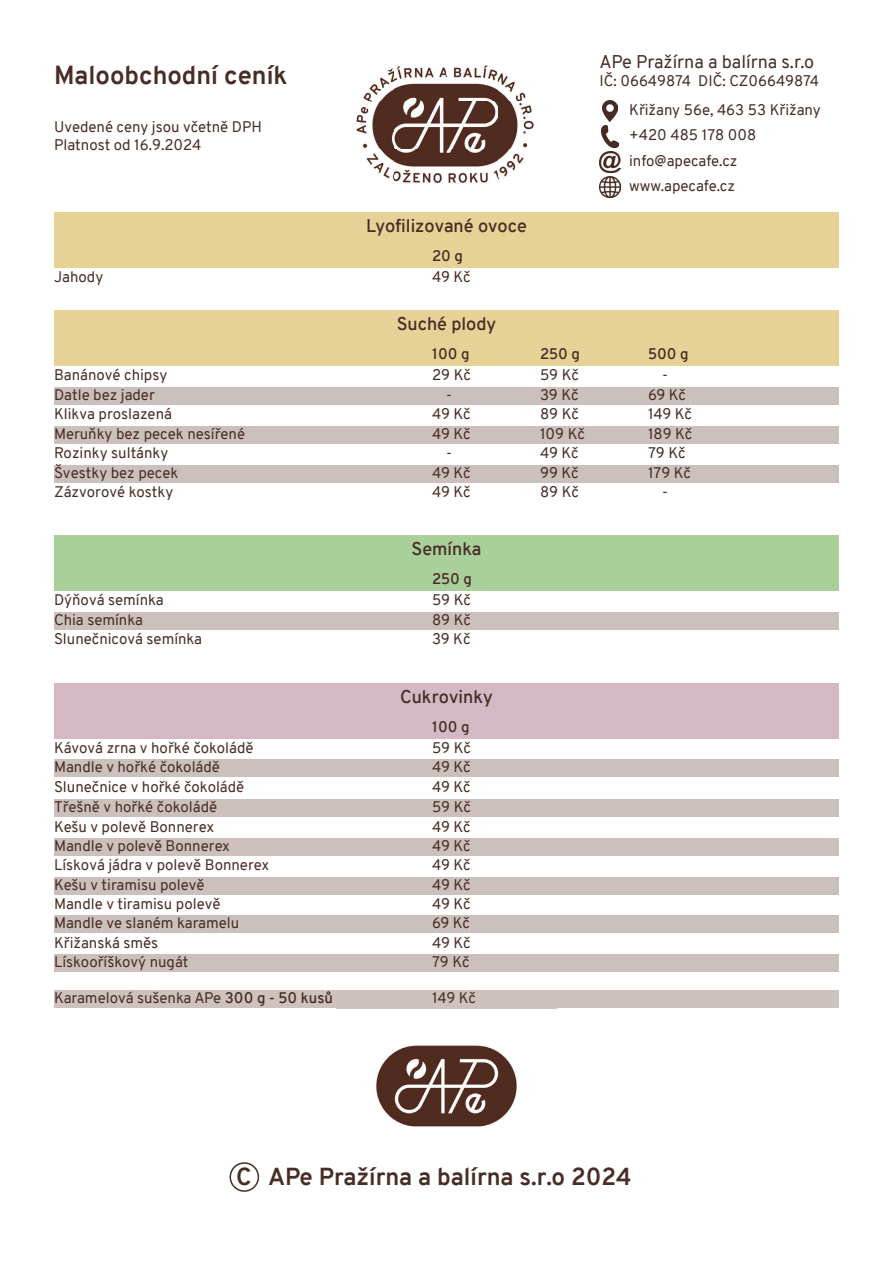
<style>
.page{position:relative;width:893px;height:1263px;background:#fff}
.page>*{position:absolute;margin:0;border:0;box-sizing:border-box;transform-origin:0 0}
.t1{font:700 25.5px "Overpass";color:#472d25}
.t2{font:700 24px "Overpass";color:#472d25}
.t3{font:600 18px "Overpass";color:#472d25}
.t4{font:18px "Overpass";color:#472d25}
.t5{font:15px/25.3px "Overpass";color:#472d25}
.t6{font:600 15px "Overpass";color:#472d25}
.s1{font-weight:600}
</style>
<div class="page">
<img style="left:356px;top:65px;width:178px;height:118px">
<img style="left:602px;top:101px;width:16px;height:21px">
<img style="left:601px;top:126px;width:18px;height:21px">
<img style="left:600px;top:151px;width:21px;height:21px">
<img style="left:600px;top:176px;width:21px;height:22px">
<div style="left:54px;top:213px;width:785px;height:55px;background:#e6d296"></div>
<div style="left:54px;top:310px;width:785px;height:56px;background:#e6d296"></div>
<div style="left:54px;top:387px;width:785px;height:17px;background:#ccc0bc"></div>
<div style="left:54px;top:426px;width:785px;height:17px;background:#ccc0bc"></div>
<div style="left:54px;top:465px;width:785px;height:17px;background:#ccc0bc"></div>
<div style="left:54px;top:535px;width:785px;height:56px;background:#a9cf9a"></div>
<div style="left:54px;top:612px;width:785px;height:17px;background:#ccc0bc"></div>
<div style="left:54px;top:683px;width:785px;height:55px;background:#d6b8c5"></div>
<div style="left:54px;top:760px;width:785px;height:17px;background:#ccc0bc"></div>
<div style="left:54px;top:799px;width:785px;height:18px;background:#ccc0bc"></div>
<div style="left:54px;top:838px;width:785px;height:17px;background:#ccc0bc"></div>
<div style="left:54px;top:877px;width:785px;height:17px;background:#ccc0bc"></div>
<div style="left:54px;top:915px;width:785px;height:18px;background:#ccc0bc"></div>
<div style="left:54px;top:954px;width:785px;height:18px;background:#ccc0bc"></div>
<div style="left:54px;top:990px;width:785px;height:18px;background:#cdc2bd"></div>
<img style="left:337px;top:1008px;width:219px;height:119px">
<div style="left:230px;top:1162px;width:29px;height:30px;border:2px solid #472d25;border-radius:50%"></div>
<h1 class="t1" style="left:54px;top:57px;width:235px">Maloobchodní ceník</h1>
<p class="t5" style="left:54px;top:118px;width:210px;line-height:18px">Uvedené ceny jsou včetně DPH<br>Platnost od 16.9.2024</p>
<p class="t3" style="left:366px;top:213px;width:162px">Lyofilizované ovoce</p>
<p class="t6" style="left:432px;top:245px;width:32px">20 g</p>
<p class="t4" style="left:600px;top:48px;width:216px">APe Pražírna a balírna s.r.o</p>
<p class="t5" style="left:600px;top:66px;width:223px;line-height:29.5px;text-align:right">IČ: 06649874 DIČ: CZ06649874<br>Křižany 56e, 463 53 Křižany</p>
<p class="t5" style="left:629px;top:123px;width:129px">+420 485 178 008 info@apecafe.cz www.apecafe.cz</p>
<p class="t5" style="left:54px;top:264px;width:51px">Jahody</p>
<p class="t5" style="left:432px;top:264px;width:40px">49 Kč</p>
<p class="t3" style="left:397px;top:311px;width:101px">Suché plody</p>
<p class="t6" style="left:432px;top:343px;width:39px">100 g</p>
<p class="t6" style="left:540px;top:343px;width:42px">250 g</p>
<p class="t6" style="left:648px;top:343px;width:42px">500 g</p>
<p class="t5" style="left:54px;top:362px;width:115px">Banánové chipsy</p>
<p class="t5" style="left:432px;top:362px;width:40px">29 Kč</p>
<p class="t5" style="left:540px;top:362px;width:40px">59 Kč</p>
<p class="t5" style="left:662px;top:362px;width:7px">-</p>
<p class="t5" style="left:54px;top:382px;width:102px">Datle bez jader</p>
<p class="t5" style="left:446px;top:382px;width:7px">-</p>
<p class="t5" style="left:540px;top:382px;width:40px">39 Kč</p>
<p class="t5" style="left:648px;top:382px;width:40px">69 Kč</p>
<p class="t5" style="left:54px;top:401px;width:120px">Klikva proslazená</p>
<p class="t5" style="left:432px;top:401px;width:40px">49 Kč</p>
<p class="t5" style="left:540px;top:401px;width:40px">89 Kč</p>
<p class="t5" style="left:648px;top:401px;width:46px">149 Kč</p>
<p class="t5" style="left:54px;top:421px;width:193px">Meruňky bez pecek nesířené</p>
<p class="t5" style="left:432px;top:421px;width:40px">49 Kč</p>
<p class="t5" style="left:540px;top:421px;width:46px">109 Kč</p>
<p class="t5" style="left:648px;top:421px;width:46px">189 Kč</p>
<p class="t5" style="left:54px;top:440px;width:116px">Rozinky sultánky</p>
<p class="t5" style="left:446px;top:440px;width:7px">-</p>
<p class="t5" style="left:540px;top:440px;width:40px">49 Kč</p>
<p class="t5" style="left:648px;top:440px;width:39px">79 Kč</p>
<p class="t5" style="left:54px;top:460px;width:126px">Švestky bez pecek</p>
<p class="t5" style="left:432px;top:460px;width:40px">49 Kč</p>
<p class="t5" style="left:540px;top:460px;width:40px">99 Kč</p>
<p class="t5" style="left:648px;top:460px;width:45px">179 Kč</p>
<p class="t5" style="left:54px;top:480px;width:121px">Zázvorové kostky</p>
<p class="t5" style="left:432px;top:480px;width:40px">49 Kč</p>
<p class="t5" style="left:540px;top:480px;width:40px">89 Kč</p>
<p class="t5" style="left:662px;top:480px;width:7px">-</p>
<p class="t3" style="left:412px;top:536px;width:71px">Semínka</p>
<p class="t6" style="left:432px;top:568px;width:42px">250 g</p>
<p class="t5" style="left:54px;top:587px;width:111px">Dýňová semínka</p>
<p class="t5" style="left:432px;top:587px;width:40px">59 Kč</p>
<p class="t5" style="left:54px;top:607px;width:90px">Chia semínka</p>
<p class="t5" style="left:432px;top:607px;width:40px">89 Kč</p>
<p class="t5" style="left:54px;top:626px;width:150px">Slunečnicová semínka</p>
<p class="t5" style="left:432px;top:626px;width:40px">39 Kč</p>
<p class="t3" style="left:400px;top:684px;width:94px">Cukrovinky</p>
<p class="t6" style="left:432px;top:715px;width:39px">100 g</p>
<p class="t5" style="left:54px;top:735px;width:201px">Kávová zrna v hořké čokoládě</p>
<p class="t5" style="left:432px;top:735px;width:40px">59 Kč</p>
<p class="t5" style="left:54px;top:754px;width:167px">Mandle v hořké čokoládě</p>
<p class="t5" style="left:432px;top:754px;width:40px">49 Kč</p>
<p class="t5" style="left:54px;top:774px;width:192px">Slunečnice v hořké čokoládě</p>
<p class="t5" style="left:432px;top:774px;width:40px">49 Kč</p>
<p class="t5" style="left:54px;top:794px;width:165px">Třešně v hořké čokoládě</p>
<p class="t5" style="left:432px;top:794px;width:40px">59 Kč</p>
<p class="t5" style="left:54px;top:814px;width:162px">Kešu v polevě Bonnerex</p>
<p class="t5" style="left:432px;top:814px;width:40px">49 Kč</p>
<p class="t5" style="left:54px;top:833px;width:178px">Mandle v polevě Bonnerex</p>
<p class="t5" style="left:432px;top:833px;width:40px">49 Kč</p>
<p class="t5" style="left:54px;top:852px;width:217px">Lísková jádra v polevě Bonnerex</p>
<p class="t5" style="left:432px;top:852px;width:40px">49 Kč</p>
<p class="t5" style="left:54px;top:872px;width:152px">Kešu v tiramisu polevě</p>
<p class="t5" style="left:432px;top:872px;width:40px">49 Kč</p>
<p class="t5" style="left:54px;top:891px;width:168px">Mandle v tiramisu polevě</p>
<p class="t5" style="left:432px;top:891px;width:40px">49 Kč</p>
<p class="t5" style="left:54px;top:910px;width:187px">Mandle ve slaném karamelu</p>
<p class="t5" style="left:432px;top:910px;width:40px">69 Kč</p>
<p class="t5" style="left:54px;top:930px;width:106px">Křižanská směs</p>
<p class="t5" style="left:432px;top:930px;width:40px">49 Kč</p>
<p class="t5" style="left:54px;top:949px;width:136px">Lískooříškový nugát</p>
<p class="t5" style="left:432px;top:949px;width:39px">79 Kč</p>
<p class="t5" style="left:54px;top:985px;width:281px">Karamelová sušenka APe <span class="s1">300 g - 50 kusů</span></p>
<p class="t5" style="left:432px;top:985px;width:46px">149 Kč</p>
<h2 class="t2" style="left:236px;top:1160px;width:397px">C APe Pražírna a balírna s.r.o 2024</h2>
</div>
